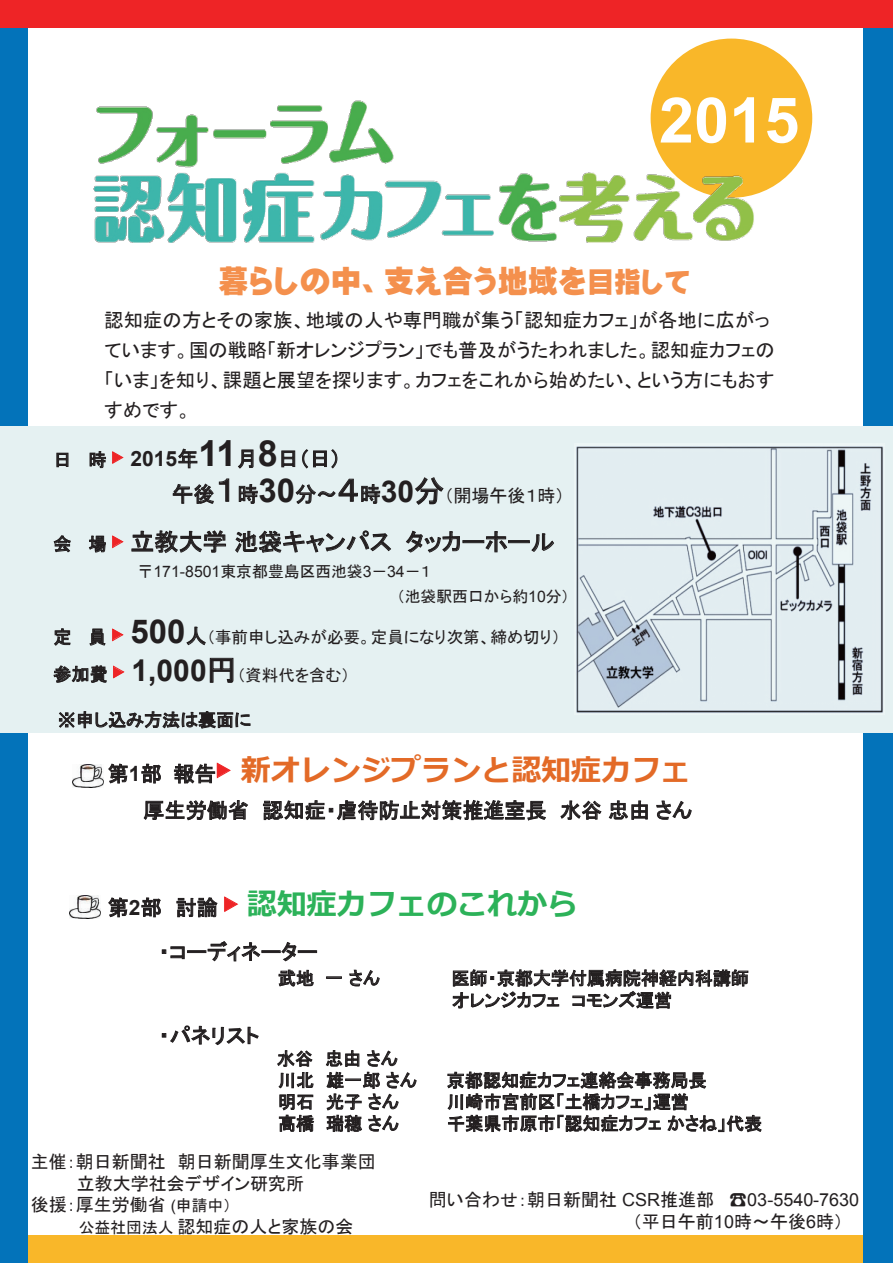
<style>
.page{position:relative;width:893px;height:1263px;background:#fff}
.page>*{position:absolute;margin:0;border:0;box-sizing:border-box;transform-origin:0 0}
.t1{font:700 63px "Arial";color:#fff}
.t2{font:700 30px "Meiryo";color:#e36a27}
.t3{font:700 30px "Meiryo";color:#2cb259}
.t4{font:30px "Heiti EGP Super Bold SJIS";color:#f4904d}
.t5{font:24px "MS P Gothic";letter-spacing:.01em;color:#231f20}
.t6{font:21px "MS P Gothic";letter-spacing:.005em;color:#231f20}
.t7{font:19.5px/30px "MS P Gothic";color:#231f20}
.t8{font:18px/21.6px "MS P Gothic";color:#231f20}
.t9{font:16.5px "MS P Gothic";color:#231f20}
.t10{font:15.9px/24.9px "MS P Gothic";color:#231f20}
.s1{font-size:27px}
.s2{font-size:18px}
.s3{font-size:24px;color:#ee2426}
.s4{font-family:"Arial";font-weight:700}
.s5{font-family:"Arial";font-weight:700;font-size:36px}
.s6{font-size:21px}
.s7{font-size:33px}
.s8{font-family:"Arial";font-weight:700;font-size:33px}
.s9{font-family:"Arial";font-weight:700;font-size:30px}
.s10{font-size:30px}
.s11{color:#ee2426}
.s12{font-family:"Arial"}
.s13{font-family:"MS Gothic"}
.s14{font-family:"MS P Gothic";font-weight:400;font-size:21px;color:#231f20}
.s15{font-family:"Arial";font-size:21px;color:#231f20}
.s16{font-family:"MS P Gothic";font-weight:400;color:#ee2426}
.s17{font-family:"Arial";font-size:15.9px}
.s18{font-size:15.9px}
</style>
<div class="page">
<div style="left:0;top:1235px;width:893px;height:28px;background:#f9b729"></div>
<div style="left:863px;top:0;width:30px;height:1263px;background:#0373ba"></div>
<div style="left:0;top:0;width:28px;height:1263px;background:#0373ba"></div>
<div style="left:0;top:426px;width:893px;height:306px;background:#e5f1f2"></div>
<svg style="left:56px;top:453px;width:12px;height:14px"></svg>
<svg style="left:90px;top:451px;width:16px;height:17px"></svg>
<svg style="left:112px;top:451px;width:12px;height:13px"></svg>
<svg style="left:178px;top:448px;width:20px;height:20px"></svg>
<svg style="left:238px;top:449px;width:16px;height:20px"></svg>
<svg style="left:281px;top:450px;width:14px;height:17px"></svg>
<svg style="left:302px;top:449px;width:36px;height:20px"></svg>
<svg style="left:173px;top:478px;width:57px;height:26px"></svg>
<svg style="left:239px;top:484px;width:19px;height:20px"></svg>
<svg style="left:295px;top:478px;width:85px;height:26px"></svg>
<svg style="left:415px;top:477px;width:29px;height:28px"></svg>
<svg style="left:54px;top:535px;width:17px;height:17px"></svg>
<svg style="left:89px;top:536px;width:17px;height:17px"></svg>
<svg style="left:112px;top:535px;width:12px;height:14px"></svg>
<svg style="left:131px;top:530px;width:95px;height:23px"></svg>
<svg style="left:235px;top:530px;width:156px;height:23px"></svg>
<svg style="left:406px;top:530px;width:54px;height:23px"></svg>
<div style="left:463px;top:540px;width:21px;height:3px;border:1px solid #231f20"></div>
<svg style="left:485px;top:531px;width:23px;height:21px"></svg>
<div style="left:508px;top:540px;width:22px;height:3px;border:1px solid #231f20"></div>
<svg style="left:531px;top:533px;width:23px;height:19px"></svg>
<svg style="left:54px;top:628px;width:17px;height:18px"></svg>
<svg style="left:89px;top:629px;width:17px;height:17px"></svg>
<svg style="left:112px;top:628px;width:12px;height:14px"></svg>
<svg style="left:186px;top:627px;width:20px;height:18px"></svg>
<svg style="left:53px;top:665px;width:54px;height:18px"></svg>
<svg style="left:113px;top:665px;width:12px;height:14px"></svg>
<svg style="left:209px;top:657px;width:25px;height:26px"></svg>
<svg style="left:59px;top:711px;width:192px;height:17px"></svg>
<svg style="left:263px;top:800px;width:283px;height:21px"></svg>
<svg style="left:560px;top:800px;width:42px;height:20px"></svg>
<svg style="left:608px;top:800px;width:40px;height:20px"></svg>
<svg style="left:656px;top:800px;width:36px;height:20px"></svg>
<img style="left:72px;top:764px;width:32px;height:24px">
<svg style="left:108px;top:763px;width:20px;height:21px"></svg>
<svg style="left:141px;top:763px;width:20px;height:21px"></svg>
<svg style="left:174px;top:762px;width:57px;height:22px"></svg>
<img style="left:69px;top:895px;width:32px;height:23px">
<svg style="left:108px;top:897px;width:20px;height:20px"></svg>
<svg style="left:141px;top:800px;width:107px;height:117px"></svg>
<svg style="left:162px;top:946px;width:23px;height:13px"></svg>
<div style="left:187px;top:950px;width:19px;height:3px;border:1px solid #231f20"></div>
<svg style="left:208px;top:941px;width:52px;height:20px"></svg>
<div style="left:262px;top:950px;width:19px;height:3px;border:1px solid #231f20"></div>
<svg style="left:281px;top:942px;width:15px;height:19px"></svg>
<div style="left:298px;top:950px;width:19px;height:3px;border:1px solid #231f20"></div>
<svg style="left:279px;top:969px;width:35px;height:17px"></svg>
<svg style="left:326px;top:976px;width:16px;height:2px"></svg>
<svg style="left:349px;top:970px;width:31px;height:16px"></svg>
<svg style="left:452px;top:969px;width:296px;height:40px"></svg>
<div style="left:0;top:0;width:893px;height:28px;background:#ee2426"></div>
<div style="left:651px;top:39px;width:161px;height:159px;background:#f9b729;border-radius:50%"></div>
<img style="left:93px;top:87px;width:720px;height:156px">
<svg style="left:162px;top:1025px;width:97px;height:20px"></svg>
<svg style="left:277px;top:1050px;width:37px;height:38px"></svg>
<svg style="left:279px;top:1094px;width:35px;height:38px"></svg>
<svg style="left:326px;top:1050px;width:91px;height:83px"></svg>
<svg style="left:447px;top:1071px;width:315px;height:62px"></svg>
<img style="left:576px;top:446px;width:307px;height:267px">
<p class="t1" style="left:659px;top:78px;width:142px">2015</p>
<p class="t4" style="left:218px;top:266px;width:474px">暮らしの中、支え合う地域を<span class="s1">目指して</span></p>
<p class="t7" style="left:104px;top:305px;width:672px">認知症の方とその家族、地域の人や専門職が集う「認知症カフェ」が各地に広がっています。国の戦略「新オレンジプラン」でも普及がうたわれました。認知症カフェの「いま」を知り、課題と展望を探ります。カフェをこれから始めたい、という方にもおすすめです。</p>
<p class="t6" style="left:53px;top:448px;width:289px"><span class="s2">日 時</span> <span class="s3">▶</span> <span class="s4">2015</span>年<span class="s5">11</span>月<span class="s5">8</span>日（日）</p>
<p class="t8" style="left:172px;top:484px;width:394px"><span class="s6">午後</span><span class="s7">１</span><span class="s6">時</span><span class="s8">30</span><span class="s6">分～</span><span class="s7">４</span><span class="s6">時</span><span class="s9">30</span><span class="s10">分</span>（開場午後１時）</p>
<p class="t5" style="left:53px;top:530px;width:503px"><span class="s2">会 場</span> <span class="s11">▶</span> 立教大学池袋キャンパス タッカーホール</p>
<p class="t10" style="left:397px;top:559px;width:174px;text-indent:-259px">〒<span class="s12">171-8501</span>東京都豊島区西池袋<span class="s12">3</span>－<span class="s12">34</span>－１<br>（池袋駅西口から約<span class="s12">10</span>分）</p>
<p class="t9" style="left:53px;top:629px;width:508px"><span class="s2">定 員</span> <span class="s3">▶</span> <span class="s8">500</span><span class="s6">人</span>（事前申し込みが必要。定員になり次第、締め切り）</p>
<p class="t9" style="left:53px;top:666px;width:298px"><span class="s2">参加費</span> <span class="s3">▶</span> <span class="s9">1,000</span><span class="s10">円</span>（資料代を含む）</p>
<p class="t8" style="left:58px;top:709px;width:195px"><span class="s13">※</span>申し込み方法は裏面に</p>
<p class="t2" style="left:108px;top:749px;width:585px"><span class="s14">第</span><span class="s15">1</span><span class="s14">部報告</span><span class="s16">▶</span> 新オレンジプランと認知症カフェ</p>
<p class="t6" style="left:143px;top:800px;width:550px">厚生労働省 認知症・虐待防止対策推進室長 水谷忠由さん</p>
<p class="t3" style="left:108px;top:883px;width:471px"><span class="s14">第</span><span class="s15">2</span><span class="s14">部 討論</span> <span class="s16">▶</span> 認知症カフェのこれから</p>
<p class="t6" style="left:159px;top:941px;width:160px">・コーディネーター</p>
<p class="t8" style="left:278px;top:967px;width:104px">武地 一さん</p>
<p class="t8" style="left:451px;top:967px;width:299px;line-height:22.2px">医師・京都大学付属病院神経内科講師オレンジカフェ コモンズ運営</p>
<p class="t6" style="left:159px;top:1025px;width:102px">・パネリスト</p>
<p class="t8" style="left:277px;top:1048px;width:142px">水谷 忠由さん川北 雄一郎さん</p>
<p class="t8" style="left:447px;top:1069px;width:261px">京都認知症カフェ連絡会事務局長</p>
<p class="t8" style="left:278px;top:1091px;width:122px">明石 光子さん</p>
<p class="t8" style="left:447px;top:1091px;width:243px">川崎市宮前区「土橋カフェ」運営</p>
<p class="t8" style="left:278px;top:1112px;width:122px">髙橋 瑞穂さん</p>
<p class="t8" style="left:447px;top:1112px;width:317px">千葉県市原市「認知症カフェかさね」代表</p>
<p class="t8" style="left:31px;top:1151px;width:347px">主催：朝日新聞社 朝日新聞厚生文化事業団</p>
<p class="t8" style="left:77px;top:1172px;width:229px">立教大学社会デザイン研究所</p>
<p class="t8" style="left:31px;top:1194px;width:202px">後援：厚生労働省 <span class="s17">(</span><span class="s18">申請中）</span></p>
<p class="t8" style="left:79px;top:1215px;width:276px"><span class="s18">公益社団法人</span>認知症の人と家族の会</p>
<p class="t8" style="left:633px;top:1189px;width:228px;text-indent:-204px">問い合わせ：朝日新聞社 <span class="s12">CSR</span>推進部 ☎<span class="s12">03-5540-7630</span>（平日午前<span class="s12">10</span>時～午後<span class="s12">6</span>時）</p>
</div>
